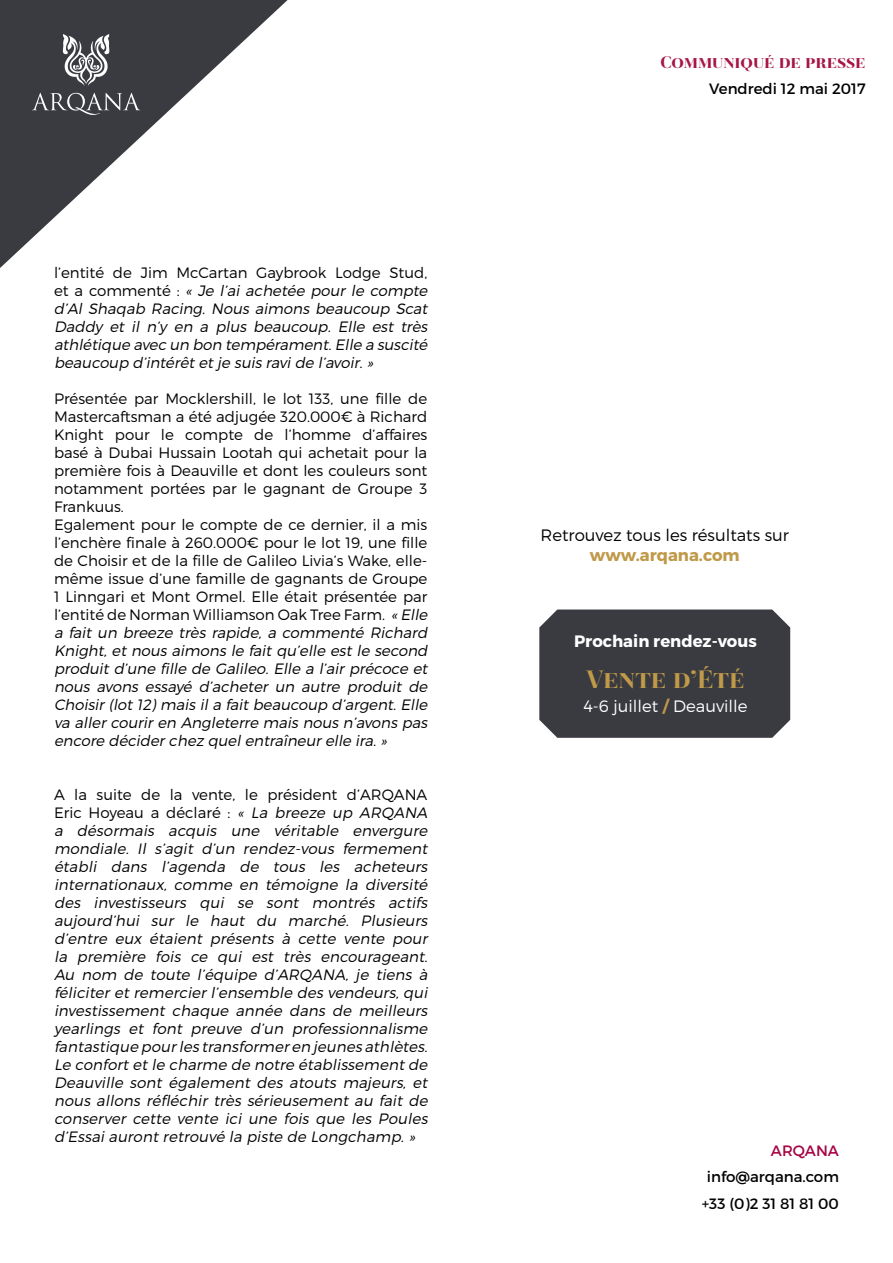
<style>
.page{position:relative;width:893px;height:1263px;background:#fff}
.page>*{position:absolute;margin:0;border:0;box-sizing:border-box;transform-origin:0 0}
.t1{font:900 27px "Revista";color:#c09949}
.t2{font:900 18px "Revista";color:#a61548}
.t3{font:300 16.5px "Montserrat";color:#000}
.t4{font:300 16.5px "Montserrat";color:#fff}
.t5{font:700 16.5px "Montserrat";color:#fff}
.t6{font:700 16.5px "Montserrat";color:#c09949}
.t7{font:italic 300 15px/18px "Montserrat";color:#000}
.t8{font:300 15px/18px "Montserrat";color:#000}
.t9{font:15px/26.5px "Montserrat";color:#020203;text-align:center}
.t10{font:15px "Montserrat";color:#000}
.t11{font:15px "Montserrat";color:#a40344}
.s1{font-style:normal}
.s2{font-style:italic}
.s3{font-weight:700;color:#c09949}
</style>
<div class="page">
<svg style="left:0;top:0;width:288px;height:268px"></svg>
<svg style="left:63px;top:34px;width:46px;height:52px"></svg>
<svg style="left:32px;top:93px;width:108px;height:22px;background:#5c5e63"></svg>
<div style="left:539px;top:609px;width:251px;height:129px;background:#393b41"></div>
<p class="t7" style="left:54px;top:264px;width:378px"><span class="s1">l’entité de Jim McCartan Gaybrook Lodge Stud, et a co m m e n té :</span> « Je l’ai achetée pour le compte d’Al Shaqab Racing. Nous aimons beaucoup Scat Daddy et il n’y en a plus beaucoup. Elle est très athlétique avec un bon tempérament.Elle a suscité beaucoup d’intérêt et je suis ravi de l’avoir. »</p>
<p class="t8" style="left:54px;top:390px;width:378px">Présentée par Mocklershill, le lot 133, une fille de Mastercaftsman a été adjugée 320.000€ à Richard Knight pour le compte de l’homme d’affaires basé à Dubai Hussain Lootah qui achetait pour la première fois à Deauville et dont les couleurs sont notamment portées par le gagnant de Groupe 3<br>Frankuus.<br>Egalement pour le compte de ce dernier, il a mis l’enchère finale à 260.000€ pour le lot 19, une fille de Choisir et de la fille de Galileo Livia’s Wake, elle&shy;même issue d’une famille de gagnants de Groupe 1 Linngari et Mont Ormel. Elle était présentée par l’entité de Norman Williamson Oak Tree Farm. <span class="s2">« Elle a fait un breeze très rapide, a commenté Richard Knight, et nous aimons le fait qu’elle est le second produit d’une fille de Galileo. Elle a l’air précoce et nous avons essayé d’acheter un autre produit de Choisir (lot 12) mais il a fait beaucoup d’argent. Elle va aller courir en Angleterre mais nous n’avons pas encore décider chez quel entraîneur elle ira. »</span></p>
<p class="t7" style="left:54px;top:786px;width:378px"><span class="s1">A la suite de la vente, le président d’ARQANA Eric Hoyeau a déclaré :</span> « La breeze up ARQANA a désormais acquis une véritable envergure mondiale. Il s’agit d’un rendez-vous fermement établi dans l’agenda de tous les acheteurs internationaux, comme en témoigne la diversité des investisseurs qui se sont montrés actifs aujourd’hui sur le haut du marché. Plusieurs d’entre eux étaient présents à cette vente pour la première fois ce qui est très encourageant.<br>Au nom de toute l’équipe d’ARQANA, je tiens à féliciter et remercier l’ensemble des vendeurs, qui investissement chaque année dans de meilleurs yearlings et font preuve d’un professionnalisme fantastique pour les transformer en jeunes athlètes.<br>Le confort et le charme de notre établissement de Deauville sont également des atouts majeurs, et nous allons réfléchir très sérieusement au fait de conserver cette vente ici une fois que les Poules d’Essai auront retrouvé la piste de Longchamp. »</p>
<p class="t2" style="left:660px;top:52px;width:207px">Communiqué de presse</p>
<p class="t10" style="left:709px;top:79px;width:158px">Vendredi 12 mai 2017</p>
<p class="t3" style="left:540px;top:525px;width:250px">Retrouvez tous les résultats sur</p>
<p class="t6" style="left:590px;top:545px;width:151px">www.arqana.com</p>
<p class="t5" style="left:574px;top:630px;width:184px">Prochain rendez-vous</p>
<h1 class="t1" style="left:586px;top:664px;width:160px">Vente d’Été</h1>
<p class="t4" style="left:583px;top:696px;width:166px">4-6 juillet <span class="s3">/</span> Deauville</p>
<p class="t11" style="left:771px;top:1141px;width:70px">ARQANA</p>
<p class="t9" style="left:702px;top:1164px;width:139px">info@arqana.com +33 (0)2 31 81 81 00</p>
</div>
